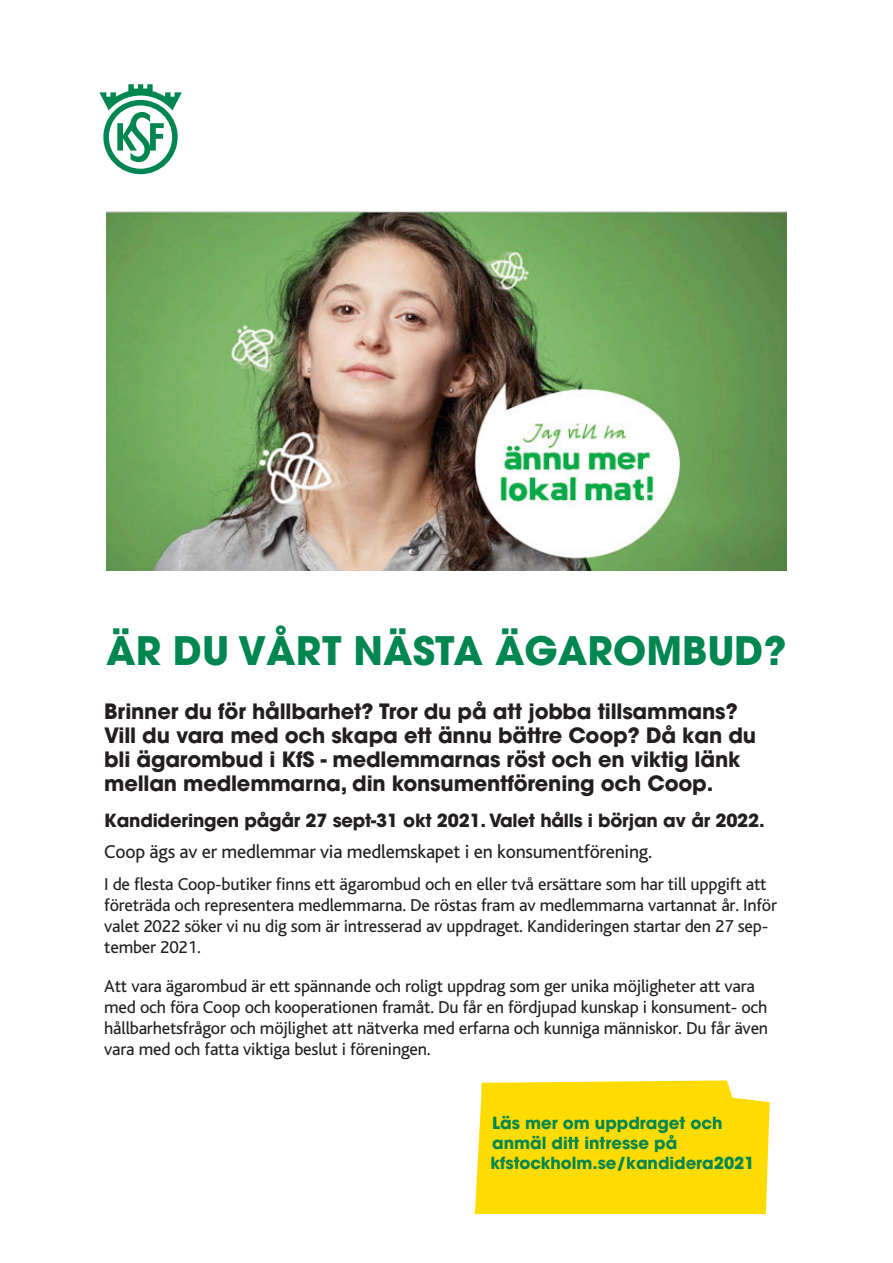
<style>
.page{position:relative;width:893px;height:1263px;background:#fff}
.page>*{position:absolute;margin:0;border:0;box-sizing:border-box;transform-origin:0 0}
.t1{font:700 39px "Avant Garde";color:#008650}
.Bröd{font:700 21px/24px "Avant Garde";letter-spacing:-.01em;color:#231f20}
.Bröd-2{font:19.5px "Bliss";letter-spacing:-.01em;color:#231f20}
.Bröd-3{font:18px/21px "Bliss";letter-spacing:-.01em;color:#231f20}
.Bröd-4{font:700 18px "Avant Garde";letter-spacing:-.01em;color:#231f20}
.t2{font:700 16.5px/19.8px "Avant Garde";color:#008650}
</style>
<div class="page">
<svg style="left:99px;top:84px;width:83px;height:90px"></svg>
<div style="left:475px;top:1080px;width:295px;height:134px;background:#ffdc01"></div>
<img style="left:106px;top:211px;width:681px;height:359px">
<p class="t1" style="left:106px;top:626px;width:682px">ÄR DU VÅRT NÄSTA ÄGAROMBUD?</p>
<p class="Bröd" style="left:104px;top:699px;width:653px">Brinner du för hållbarhet? Tror du på att jobba tillsammans?<br>Vill du vara med och skapa ett ännu bättre Coop? Då kan du bli ägarombud i KfS - medlemmarnas röst och en viktig länk mellan medlemmarna, din konsumentförening och Coop.</p>
<p class="Bröd-4" style="left:104px;top:808px;width:662px">Kandideringen pågår 27 sept-31 okt 2021. Valet hålls i början av år 2022.</p>
<p class="Bröd-2" style="left:104px;top:842px;width:549px">Coop ägs av er medlemmar via medlemskapet i en konsumentförening.</p>
<p class="Bröd-3" style="left:104px;top:874px;width:674px">I de flesta Coop-butiker finns ett ägarombud och en eller två ersättare som har till uppgift att företräda och representera medlemmarna. De röstas fram av medlemmarna vartannat år. Inför valet 2022 söker vi nu dig som är intresserad av uppdraget. Kandideringen startar den 27 sep&shy;tember 2021.</p>
<p class="Bröd-3" style="left:104px;top:976px;width:665px">Att vara ägarombud är ett spännande och roligt uppdrag som ger unika möjligheter att vara med och föra Coop och kooperationen framåt. Du får en fördjupad kunskap i konsument- och hållbarhetsfrågor och möjlighet att nätverka med erfarna och kunniga människor. Du får även vara med och fatta viktiga beslut i föreningen.</p>
<p class="t2" style="left:492px;top:1113px;width:232px">Läs mer om uppdraget och anmäl ditt intresse på</p>
<p class="t2" style="left:491px;top:1153px;width:265px">kfstockholm.se/kandidera2021</p>
</div>
